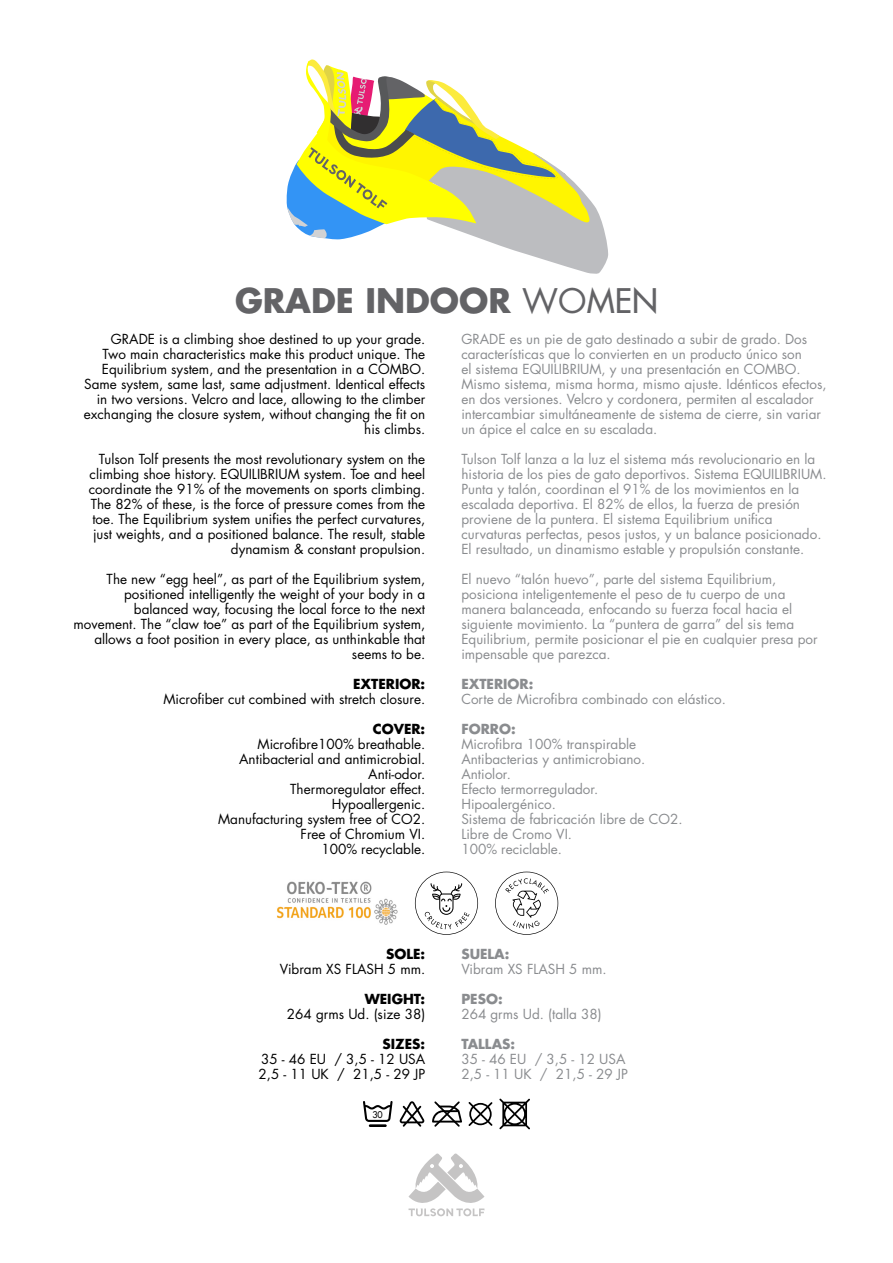
<style>
.page{position:relative;width:893px;height:1263px;background:#fff}
.page>*{position:absolute;margin:0;border:0;box-sizing:border-box;transform-origin:0 0}
.t1{font:700 33px "Futura LT";color:#636366}
.t2{font:13.5px/15px "Futura LT";color:#8a8c8f}
.t3{font:13.5px/15px "Futura LT";color:#000;text-align:right}
.t4{font:700 13.5px "Futura LT";color:#000}
.t5{font:700 13.5px "Futura LT";color:#8a8c8f}
.t6{font:9px "Futura LT";color:#000}
.s1{font-weight:400}
</style>
<div class="page">
<svg style="left:286px;top:59px;width:323px;height:215px"></svg>
<svg style="left:408px;top:1153px;width:76px;height:63px"></svg>
<svg style="left:400px;top:1101px;width:24px;height:26px"></svg>
<svg style="left:468px;top:1102px;width:24px;height:24px"></svg>
<svg style="left:499px;top:1098px;width:31px;height:31px"></svg>
<svg style="left:363px;top:1101px;width:30px;height:21px"></svg>
<hr style="left:369px;top:1124px;width:18px;height:3px;background:#000">
<svg style="left:432px;top:1101px;width:30px;height:26px"></svg>
<img style="left:277px;top:881px;width:121px;height:44px">
<svg style="left:415px;top:872px;width:63px;height:63px"></svg>
<svg style="left:495px;top:872px;width:63px;height:63px"></svg>
<p class="t1" style="left:235px;top:279px;width:424px">GRADE INDOOR <span class="s1">WO</span><span class="s1">MEN</span></p>
<p class="t3" style="left:84px;top:331px;width:343px">GRADE is a climbing shoe destined to up your grade.<br>Two main characteristics make this product unique. The Equilibrium system, and the presentation in a COMBO.<br>Same system, same last, same adjustment. Identical effects in two versions. Velcro and lace, allowing to the climber exchanging the closure system, without changing the fit on his climbs.</p>
<p class="t3" style="left:89px;top:451px;width:338px">Tulson Tolf presents the most revolutionary system on the climbing shoe history. EQUILIBRIUM system. Toe and heel coordinate the 91% of the movements on sports climbing.<br>The 82% of these, is the force of pressure comes from the toe. The Equilibrium system unifies the perfect curvatures, just weights, and a positioned balance. The result, stable dynamism &amp; constant propulsion.</p>
<p class="t3" style="left:74px;top:571px;width:353px">The new “egg heel”, as part of the Equilibrium system, positioned intelligently the weight of your body in a balanced way, focusing the local force to the next movement. The “claw toe” as part of the Equilibrium system, allows a foot position in every place, as unthinkable that seems to be.</p>
<p class="t4" style="left:353px;top:675px;width:74px">EXTERIOR:</p>
<p class="t3" style="left:164px;top:691px;width:263px">Microfiber cut combined with stretch closure.</p>
<p class="t4" style="left:373px;top:720px;width:54px">COVER:</p>
<p class="t3" style="left:258px;top:736px;width:169px">Microfibre100% breathable.</p>
<p class="t3" style="left:239px;top:751px;width:188px">Antibacterial and antimicrobial.</p>
<p class="t3" style="left:368px;top:766px;width:58px">Anti-odor.</p>
<p class="t3" style="left:290px;top:781px;width:136px">Thermoregulator effect.</p>
<p class="t3" style="left:332px;top:796px;width:95px">Hypoallergenic.</p>
<p class="t3" style="left:218px;top:811px;width:209px">Manufacturing system free of CO2.</p>
<p class="t3" style="left:301px;top:826px;width:126px">Free of Chromium VI.</p>
<p class="t3" style="left:321px;top:841px;width:105px">100% recyclable.</p>
<p class="t2" style="left:461px;top:331px;width:367px">GRADE es un pie de gato destinado a subir de grado. Dos características que lo convierten en un producto único son<br>el sistema EQUILIBRIUM, y una presentación en COMBO.<br>Mismo sistema, misma horma, mismo ajuste. Idénticos efectos, en dos versiones. Velcro y cordonera, permiten al escalador intercambiar simultáneamente de sistema de cierre, sin variar un ápice el calce en su escalada.</p>
<p class="t2" style="left:461px;top:451px;width:367px">Tulson Tolf lanza a la luz el sistema más revolucionario en la historia de los pies de gato deportivos. Sistema EQUILIBRIUM.<br>Punta y talón, coordinan el 91% de los movimientos en la escalada deportiva. El 82% de ellos, la fuerza de presión proviene de la puntera. El sistema Equilibrium unifica curvaturas perfectas, pesos justos, y un balance posicionado.<br>El resultado, un dinamismo estable y propulsión constante.</p>
<p class="t2" style="left:461px;top:571px;width:358px">El nuevo “talón huevo”, parte del sistema Equilibrium, posiciona inteligentemente el peso de tu cuerpo de una manera balanceada, enfocando su fuerza focal hacia el siguiente movimiento. La “puntera de garra” del sis tema Equilibrium, permite posicionar el pie en cualquier presa por impensable que parezca.</p>
<p class="t5" style="left:461px;top:675px;width:74px">EXTERIOR:</p>
<p class="t2" style="left:461px;top:691px;width:266px">Corte de Microfibra combinado con elástico.</p>
<p class="t5" style="left:461px;top:720px;width:56px">FORRO:</p>
<p class="t2" style="left:461px;top:736px;width:176px">Microfibra 100% transpirable</p>
<p class="t2" style="left:461px;top:751px;width:185px">Antibacterias y antimicrobiano.</p>
<p class="t2" style="left:461px;top:766px;width:51px">Antiolor.</p>
<p class="t2" style="left:461px;top:781px;width:139px">Efecto termorregulador.</p>
<p class="t2" style="left:461px;top:796px;width:96px">Hipoalergénico.</p>
<p class="t2" style="left:461px;top:811px;width:223px">Sistema de fabricación libre de CO2.</p>
<p class="t2" style="left:461px;top:826px;width:112px">Libre de Cromo VI.</p>
<p class="t2" style="left:461px;top:841px;width:102px">100% reciclable.</p>
<p class="t4" style="left:386px;top:945px;width:41px">SOLE:</p>
<p class="t3" style="left:280px;top:961px;width:147px">Vibram XS FLASH 5 mm.</p>
<p class="t4" style="left:365px;top:990px;width:62px">WEIGHT:</p>
<p class="t3" style="left:287px;top:1006px;width:140px">264 grms Ud. (size 38)</p>
<p class="t4" style="left:383px;top:1035px;width:44px">SIZES:</p>
<p class="t3" style="left:261px;top:1051px;width:166px">35 - 46 EU / 3,5 - 12 USA</p>
<p class="t3" style="left:259px;top:1066px;width:168px">2,5 - 11 UK / 21,5 - 29 JP</p>
<p class="t6" style="left:372px;top:1108px;width:12px">30</p>
<p class="t5" style="left:461px;top:945px;width:50px">SUELA:</p>
<p class="t2" style="left:461px;top:961px;width:147px">Vibram XS FLASH 5 mm.</p>
<p class="t5" style="left:461px;top:990px;width:43px">PESO:</p>
<p class="t2" style="left:461px;top:1006px;width:142px">264 grms Ud. (talla 38)</p>
<p class="t5" style="left:461px;top:1035px;width:55px">TALLAS:</p>
<p class="t2" style="left:461px;top:1051px;width:166px">35 - 46 EU / 3,5 - 12 USA</p>
<p class="t2" style="left:461px;top:1066px;width:168px">2,5 - 11 UK / 21,5 - 29 JP</p>
</div>
